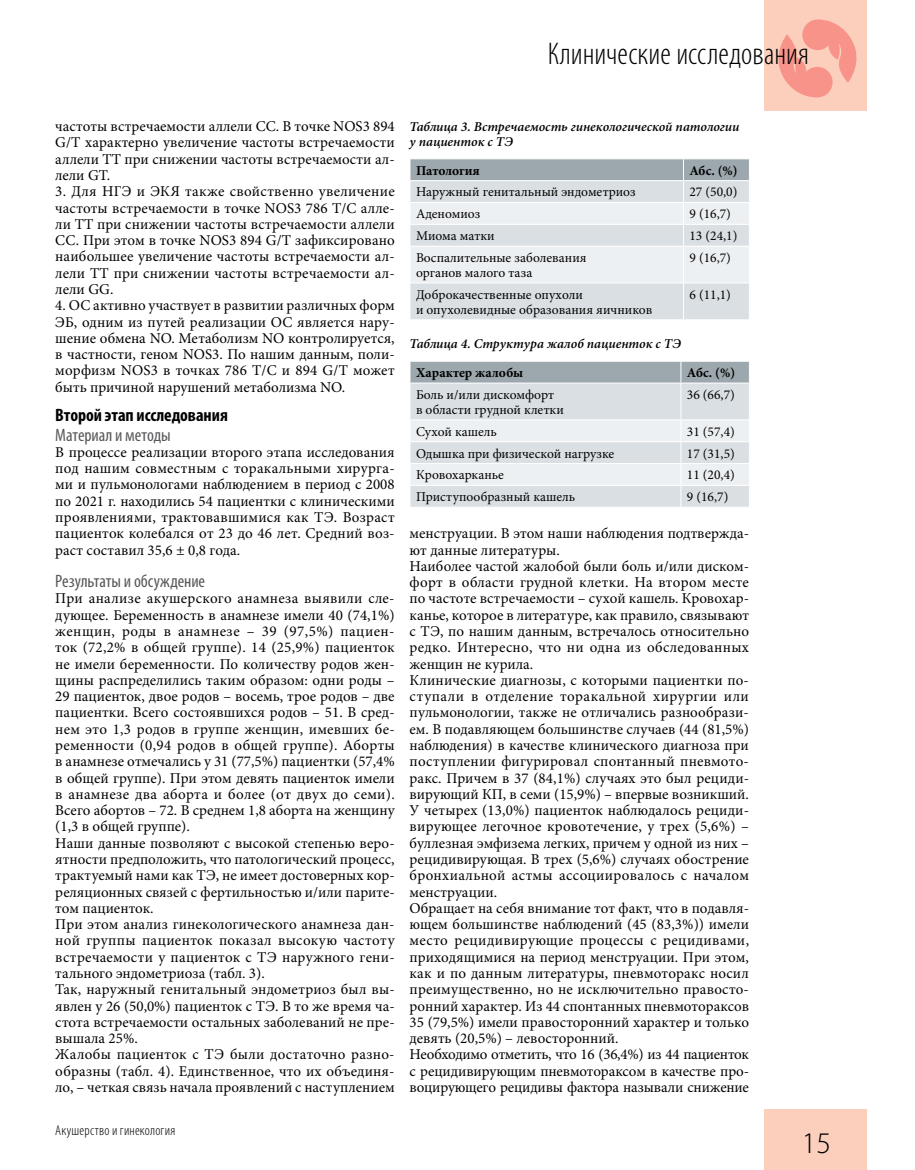
<style>
.page{position:relative;width:915px;height:1170px;background:#fff}
.page>*{position:absolute;margin:0;border:0;box-sizing:border-box;transform-origin:0 0}
.t1{font:300 condensed 31.5px "Myriad Pro";color:#000}
.t2{font:300 30px "Myriad Pro";color:#000}
.t3{font:condensed 18px "Myriad Pro";letter-spacing:-.005em;color:#58595b}
.t4{font:700 condensed 18px "Myriad Pro";letter-spacing:-.005em;color:#000}
.t5{font:15px/16.2px "Minion Pro";letter-spacing:.005em;color:#000;text-align:justify}
.t6{font:300 condensed 14.25px "Myriad Pro";letter-spacing:.015em;color:#000}
.t7{font:13.5px/15px "Minion Pro";color:#000}
.t8{font:italic 600 13.5px/15px "Minion Pro";color:#000}
.t9{font:700 13.5px "Minion Pro";color:#000}
</style>
<div class="page">
<div style="left:764px;top:0;width:102px;height:111px;background:#fccebc"></div>
<div style="left:764px;top:1108px;width:102px;height:61px;background:#fccebc"></div>
<svg style="left:778px;top:19px;width:79px;height:79px"></svg>
<div style="left:410px;top:283px;width:338px;height:36px;background:#d9dfe3"></div>
<svg style="left:410px;top:159px;width:339px;height:123px;background:#d9dee1"></svg>
<hr style="left:409px;top:246px;width:274px;height:1px;background:#fff">
<hr style="left:683px;top:246px;width:66px;height:1px;background:#fff">
<hr style="left:682px;top:246px;width:1px;height:36px;background:#fff">
<hr style="left:748px;top:246px;width:1px;height:36px;background:#fff">
<hr style="left:682px;top:283px;width:1px;height:36px;background:#fff">
<svg style="left:410px;top:361px;width:339px;height:146px;background:#d7dde1"></svg>
<h1 class="t1" style="left:547px;top:35px;width:263px">Клинические исследования</h1>
<p class="t5" style="left:55px;top:118px;width:341px">частоты встречаемости аллели СС. В точке NOS3 894<br>G/T характерно увеличение частоты встречаемости аллели ТТ при снижении частоты встречаемости ал&shy;лели GТ.</p>
<p class="t5" style="left:55px;top:183px;width:341px">3. Для НГЭ и ЭКЯ также свойственно увеличение частоты встречаемости в точке NOS3 786 Т/С алле&shy;ли ТТ при снижении частоты встречаемости аллели СС. При этом в точке NOS3 894 G/T зафиксировано наибольшее увеличение частоты встречаемости ал&shy;лели ТТ при снижении частоты встречаемости ал&shy;лели GG.</p>
<p class="t5" style="left:55px;top:297px;width:341px">4. ОС активно участвует в развитии различных форм ЭБ, одним из путей реализации ОС является нару&shy;шение обмена NO. Метаболизм NO контролируется, в частности, геном NOS3. По нашим данным, поли&shy;морфизм NOS3 в точках 786 Т/С и 894 G/T может быть причиной нарушений метаболизма NO.</p>
<p class="t4" style="left:55px;top:403px;width:174px">Второй этап исследования</p>
<p class="t3" style="left:55px;top:423px;width:117px">Материал и методы</p>
<p class="t5" style="left:55px;top:444px;width:341px">В процессе реализации второго этапа исследования под нашим совместным с торакальными хирурга&shy;ми и пульмонологами наблюдением в период с 2008 по 2021 г. находились 54 пациентки с клиническими проявлениями, трактовавшимися как ТЭ. Возраст пациенток колебался от 23 до 46 лет. Средний воз&shy;раст составил 35,6 ± 0,8 года.</p>
<p class="t3" style="left:55px;top:570px;width:151px">Результаты и обсуждение</p>
<p class="t5" style="left:55px;top:590px;width:341px;text-align:left">При анализе акушерского анамнеза выявили сле&shy;дующее. Беременность в анамнезе имели 40 (74,1%) женщин, роды в анамнезе – 39 (97,5%) пациен&shy;ток (72,2% в общей группе). 14 (25,9%) пациенток не имели беременности. По количеству родов жен&shy;щины распределились таким образом: одни роды – 29 пациенток, двое родов – восемь, трое родов – две пациентки. Всего состоявшихся родов – 51. В сред&shy;нем это 1,3 родов в группе женщин, имевших бе&shy;ременности (0,94 родов в общей группе). Аборты в анамнезе отмечались у 31 (77,5%) пациентки (57,4% в общей группе). При этом девять пациенток имели в анамнезе два аборта и более (от двух до семи).<br>Всего абортов – 72. В среднем 1,8 аборта на женщину (1,3 в общей группе).<br>Наши данные позволяют с высокой степенью веро&shy;ятности предположить, что патологический процесс, трактуемый нами как ТЭ, не имеет достоверных кор&shy;реляционных связей с фертильностью и/или парите&shy;том пациенток.<br>При этом анализ гинекологического анамнеза дан&shy;ной группы пациенток показал высокую частоту встречаемости у пациенток с ТЭ наружного гени&shy;тального эндометриоза (табл. 3).<br>Так, наружный генитальный эндометриоз был вы&shy;явлен у 26 (50,0%) пациенток с ТЭ. В то же время ча&shy;стота встречаемости остальных заболеваний не пре&shy;вышала 25%.<br>Жалобы пациенток с ТЭ были достаточно разно&shy;образны (табл. 4). Единственное, что их объединя&shy;ло, – четкая связь начала проявлений с наступлением</p>
<p class="t6" style="left:55px;top:1121px;width:121px">Акушерство и гинекология</p>
<p class="t8" style="left:409px;top:119px;width:331px">Таблица 3. Встречаемость гинекологической патологии у пациенток с ТЭ</p>
<p class="t9" style="left:416px;top:161px;width:65px">Патология</p>
<p class="t9" style="left:689px;top:161px;width:50px">Абс. (%)</p>
<p class="t7" style="left:416px;top:185px;width:221px">Наружный генитальный эндометриоз</p>
<p class="t7" style="left:689px;top:185px;width:49px">27 (50,0)</p>
<p class="t7" style="left:416px;top:206px;width:66px">Аденомиоз</p>
<p class="t7" style="left:689px;top:206px;width:43px">9 (16,7)</p>
<p class="t7" style="left:416px;top:228px;width:80px">Миома матки</p>
<p class="t7" style="left:689px;top:228px;width:49px">13 (24,1)</p>
<p class="t7" style="left:416px;top:250px;width:172px">Воспалительные заболевания органов малого таза</p>
<p class="t7" style="left:689px;top:250px;width:43px">9 (16,7)</p>
<p class="t7" style="left:416px;top:287px;width:238px">Доброкачественные опухоли<br>и опухолевидные образования яичников</p>
<p class="t7" style="left:689px;top:287px;width:43px">6 (11,1)</p>
<p class="t8" style="left:409px;top:336px;width:273px">Таблица 4. Структура жалоб пациенток с ТЭ</p>
<p class="t9" style="left:416px;top:363px;width:109px">Характер жалобы</p>
<p class="t9" style="left:686px;top:363px;width:50px">Абс. (%)</p>
<p class="t7" style="left:416px;top:387px;width:149px">Боль и/или дискомфорт в области грудной клетки</p>
<p class="t7" style="left:686px;top:387px;width:49px">36 (66,7)</p>
<p class="t7" style="left:416px;top:424px;width:82px">Сухой кашель</p>
<p class="t7" style="left:686px;top:424px;width:49px">31 (57,4)</p>
<p class="t7" style="left:416px;top:446px;width:200px">Одышка при физической нагрузке</p>
<p class="t7" style="left:686px;top:446px;width:49px">17 (31,5)</p>
<p class="t7" style="left:416px;top:467px;width:89px">Кровохарканье</p>
<p class="t7" style="left:686px;top:467px;width:49px">11 (20,4)</p>
<p class="t7" style="left:416px;top:489px;width:161px">Приступообразный кашель</p>
<p class="t7" style="left:686px;top:489px;width:43px">9 (16,7)</p>
<p class="t5" style="left:409px;top:525px;width:341px;text-align:left">менструации. В этом наши наблюдения подтвержда&shy;ют данные литературы.<br>Наиболее частой жалобой были боль и/или диском&shy;форт в области грудной клетки. На втором месте по частоте встречаемости – сухой кашель. Кровохар&shy;канье, которое в литературе, как правило, связывают с ТЭ, по нашим данным, встречалось относительно редко. Интересно, что ни одна из обследованных женщин не курила.<br>Клинические диагнозы, с которыми пациентки по&shy;ступали в отделение торакальной хирургии или пульмонологии, также не отличались разнообрази&shy;ем. В подавляющем большинстве случаев (44 (81,5%) наблюдения) в качестве клинического диагноза при поступлении фигурировал спонтанный пневмото&shy;ракс. Причем в 37 (84,1%) случаях это был рециди&shy;вирующий КП, в семи (15,9%) – впервые возникший.<br>У четырех (13,0%) пациенток наблюдалось рециди&shy;вирующее легочное кровотечение, у трех (5,6%) – буллезная эмфизема легких, причем у одной из них – рецидивирующая. В трех (5,6%) случаях обострение бронхиальной астмы ассоциировалось с началом менструации.<br>Обращает на себя внимание тот факт, что в подавля&shy;ющем большинстве наблюдений (45 (83,3%)) имели место рецидивирующие процессы с рецидивами, приходящимися на период менструации. При этом, как и по данным литературы, пневмоторакс носил преимущественно, но не исключительно правосто&shy;ронний характер. Из 44 спонтанных пневмотораксов 35 (79,5%) имели правосторонний характер и только девять (20,5%) – левосторонний.<br>Необходимо отметить, что 16 (36,4%) из 44 пациенток с рецидивирующим пневмотораксом в качестве про&shy;воцирующего рецидивы фактора называли снижение</p>
<h2 class="t2" style="left:801px;top:1126px;width:31px">15</h2>
</div>
